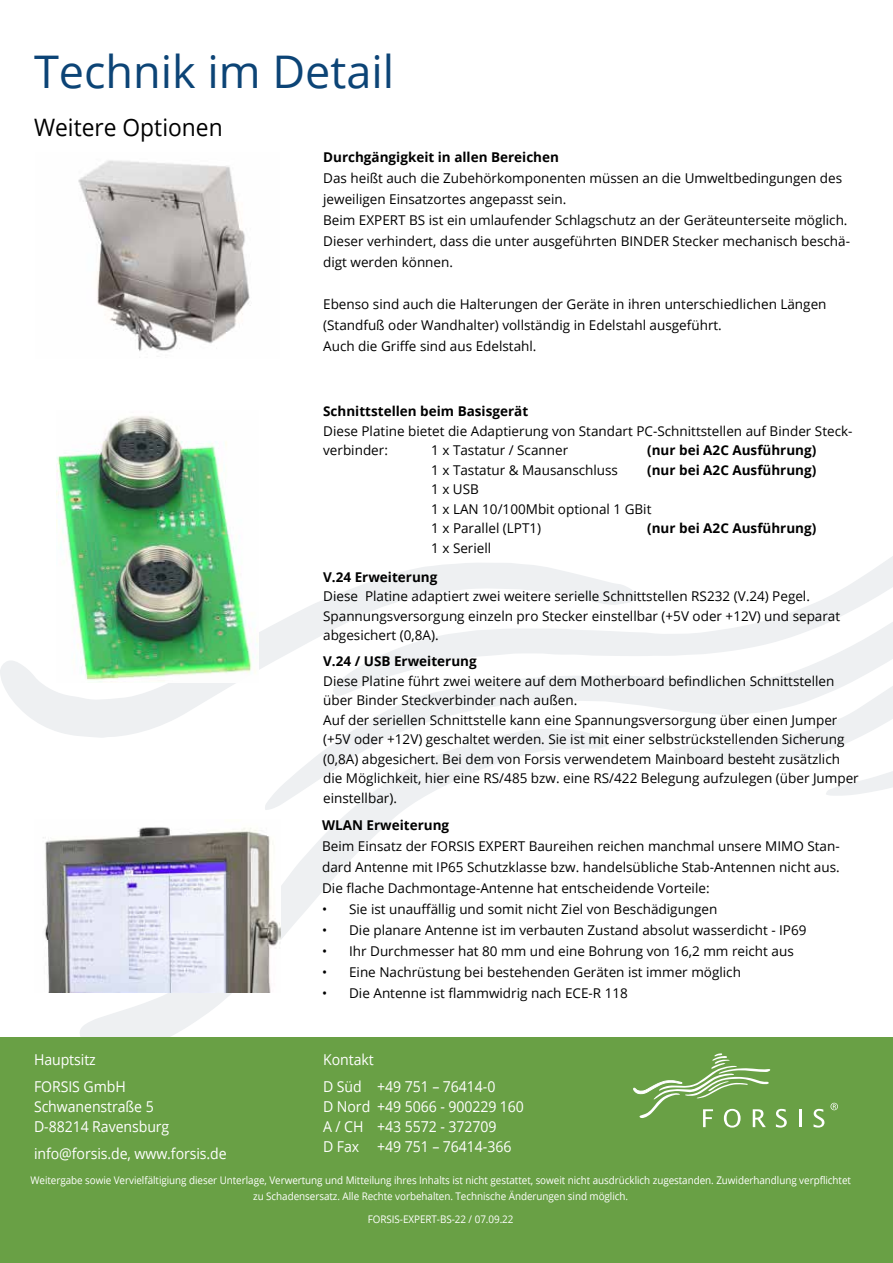
<style>
.page{position:relative;width:893px;height:1263px;background:#fff}
.page>*{position:absolute;margin:0;border:0;box-sizing:border-box;transform-origin:0 0}
.t1{font:45px "Open Sans";color:#0c4476}
.t2{font:24px "Open Sans";color:#000;scale:.95 1}
.t3{font:15px/20.2px "Open Sans";letter-spacing:-.005em;color:#fff;scale:.94 1}
.t4{font:13.5px/19.5px "Open Sans";color:#000}
.t5{font:700 13.5px "Open Sans";color:#000}
.t6{font:10.5px/16.5px "Open Sans";letter-spacing:-.005em;color:#fff;text-align:center;scale:.94 1}
</style>
<div class="page">
<svg style="left:674px;top:697px;width:152px;height:67px"></svg>
<svg style="left:635px;top:556px;width:258px;height:141px"></svg>
<svg style="left:0;top:563px;width:635px;height:173px"></svg>
<svg style="left:79px;top:728px;width:531px;height:310px"></svg>
<svg style="left:826px;top:593px;width:67px;height:203px"></svg>
<div style="left:0;top:1038px;width:893px;height:225px;background:#69a045"></div>
<svg style="left:633px;top:1053px;width:154px;height:74px"></svg>
<svg style="left:799px;top:1109px;width:2px;height:18px"></svg>
<svg style="left:814px;top:1109px;width:10px;height:18px"></svg>
<svg style="left:830px;top:1103px;width:8px;height:7px"></svg>
<img style="left:43px;top:820px;width:238px;height:173px">
<img style="left:78px;top:160px;width:173px;height:191px">
<img style="left:56px;top:416px;width:203px;height:266px">
<h1 class="t1" style="left:34px;top:41px;width:362px">Technik im Detail</h1>
<h2 class="t2" style="left:34px;top:111px;width:200px">Weitere Optionen</h2>
<p class="t5" style="left:323px;top:148px;width:237px">Durchgängigkeit in allen Bereichen</p>
<p class="t4" style="left:323px;top:168px;width:528px;line-height:21px">Das heißt auch die Zubehörkomponenten müssen an die Umweltbedingungen des jeweiligen Einsatzortes angepasst sein.<br>Beim EXPERT BS ist ein umlaufender Schlagschutz an der Geräteunterseite möglich.<br>Dieser verhindert, dass die unter ausgeführten BINDER Stecker mechanisch beschä&shy;digt werden können.</p>
<p class="t4" style="left:323px;top:294px;width:505px;line-height:21px">Ebenso sind auch die Halterungen der Geräte in ihren unterschiedlichen Längen (Standfuß oder Wandhalter) vollständig in Edelstahl ausgeführt.<br>Auch die Griffe sind aus Edelstahl.</p>
<p class="t5" style="left:323px;top:402px;width:207px">Schnittstellen beim Basisgerät</p>
<p class="t4" style="left:323px;top:421px;width:531px">Diese Platine bietet die Adaptierung von Standart PC-Schnittstellen auf Binder Steck&shy;verbinder:</p>
<p class="t4" style="left:431px;top:440px;width:139px">1 x Tastatur / Scanner</p>
<p class="t5" style="left:647px;top:441px;width:171px">(nur bei A2C Ausführung)</p>
<p class="t4" style="left:431px;top:460px;width:188px">1 x Tastatur &amp; Mausanschluss</p>
<p class="t5" style="left:647px;top:460px;width:171px">(nur bei A2C Ausführung)</p>
<p class="t4" style="left:431px;top:479px;width:222px">1 x USB<br>1 x LAN 10/100Mbit optional 1 GBit<br>1 x Parallel (LPT1)</p>
<p class="t5" style="left:647px;top:519px;width:171px">(nur bei A2C Ausführung)</p>
<p class="t4" style="left:431px;top:538px;width:62px">1 x Seriell</p>
<p class="t5" style="left:323px;top:567px;width:116px">V.24 Erweiterung</p>
<p class="t4" style="left:323px;top:586px;width:519px">Diese Platine adaptiert zwei weitere serielle Schnittstellen RS232 (V.24) Pegel.<br>Spannungsversorgung einzeln pro Stecker einstellbar (+5V oder +12V) und separat abgesichert (0,8A).</p>
<p class="t5" style="left:323px;top:652px;width:155px">V.24 / USB Erweiterung</p>
<p class="t4" style="left:323px;top:671px;width:537px">Diese Platine führt zwei weitere auf dem Motherboard befindlichen Schnittstellen über Binder Steckverbinder nach außen.<br>Auf der seriellen Schnittstelle kann eine Spannungsversorgung über einen Jumper (+5V oder +12V) geschaltet werden. Sie ist mit einer selbstrückstellenden Sicherung (0,8A) abgesichert. Bei dem von Forsis verwendetem Mainboard besteht zusätzlich die Möglichkeit, hier eine RS/485 bzw. eine RS/422 Belegung aufzulegen (über Jumper einstellbar).</p>
<p class="t5" style="left:322px;top:815px;width:129px">WLAN Erweiterung</p>
<p class="t4" style="left:322px;top:835px;width:519px;line-height:21px;text-align:justify">Beim Einsatz der FORSIS EXPERT Baureihen reichen manchmal unsere MIMO Stan&shy;dard Antenne mit IP65 Schutzklasse bzw. handelsübliche Stab-Antennen nicht aus.<br>Die flache Dachmontage-Antenne hat entscheidende Vorteile:</p>
<p class="t4" style="left:322px;top:899px;width:397px">• Sie ist unauffällig und somit nicht Ziel von Beschädigungen</p>
<p class="t4" style="left:322px;top:920px;width:486px">• Die planare Antenne ist im verbauten Zustand absolut wasserdicht - IP69</p>
<p class="t4" style="left:322px;top:941px;width:473px">• Ihr Durchmesser hat 80 mm und eine Bohrung von 16,2 mm reicht aus</p>
<p class="t4" style="left:322px;top:962px;width:420px">• Eine Nachrüstung bei bestehenden Geräten ist immer möglich</p>
<p class="t4" style="left:322px;top:983px;width:307px">• Die Antenne ist flammwidrig nach ECE-R 118</p>
<p class="t3" style="left:323px;top:1046px;width:185px;line-height:26.7px">Kontakt<br>D Süd +49 751 – 76414-0</p>
<p class="t3" style="left:323px;top:1096px;width:215px">D Nord +49 5066 - 900229 160<br>A / CH +43 5572 - 372709<br>D Fax +49 751 – 76414-366</p>
<p class="t6" style="left:30px;top:1171px;width:874px">Weitergabe sowie Vervielfältigiung dieser Unterlage, Verwertung und Mitteilung ihres Inhalts ist nicht gestattet, soweit nicht ausdrücklich zugestanden. Zuwiderhandlung verpflichtet zu Schadensersatz. Alle Rechte vorbehalten. Technische Änderungen sind möglich.</p>
<p class="t6" style="left:368px;top:1211px;width:157px">FORSIS-EXPERT-BS-22 / 07.09.22</p>
<p class="t3" style="left:34px;top:1046px;width:99px;line-height:26.7px">Hauptsitz<br>FORSIS GmbH</p>
<p class="t3" style="left:34px;top:1096px;width:145px">Schwanenstraße 5<br>D-88214 Ravensburg</p>
<p class="t3" style="left:34px;top:1143px;width:207px">info@forsis.de, www.forsis.de</p>
</div>
